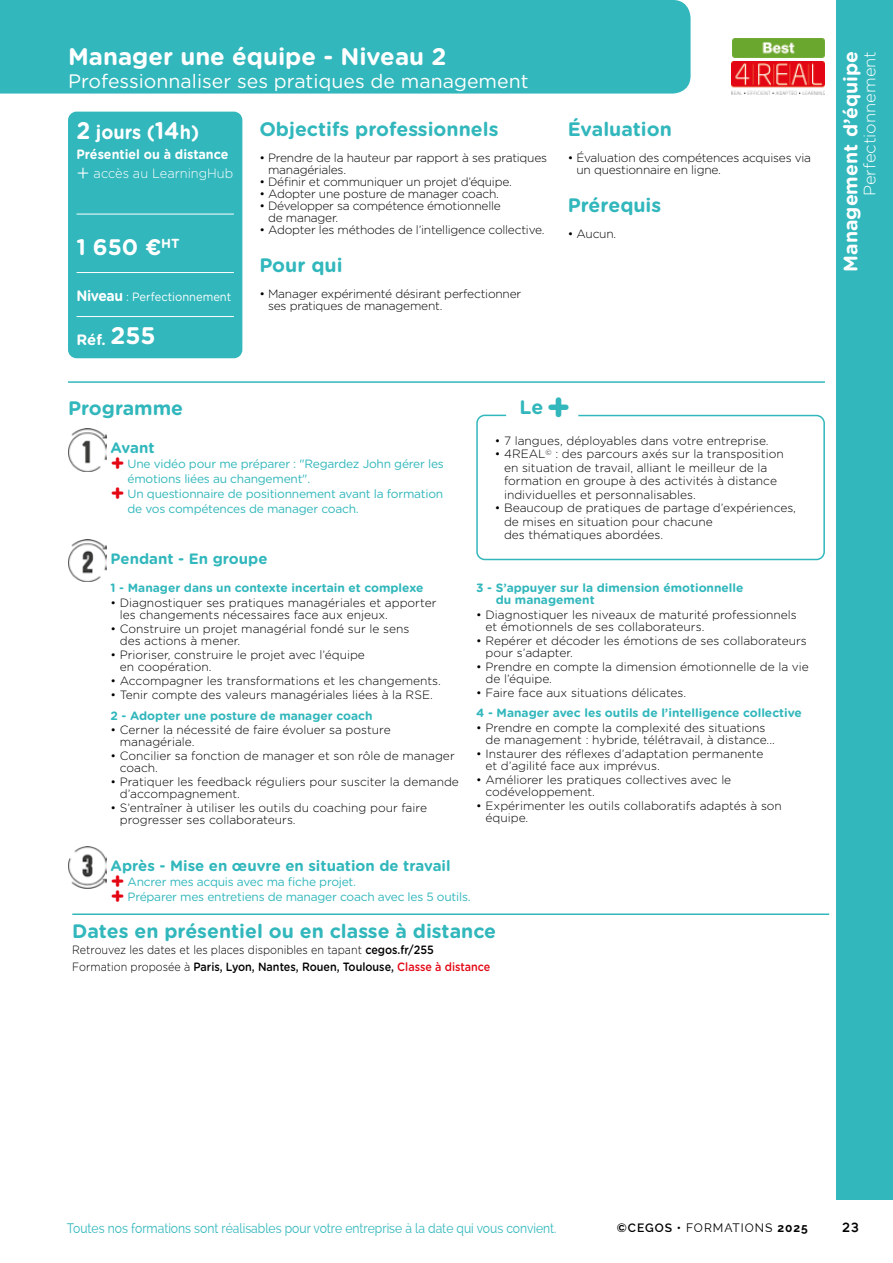
<style>
.page{position:relative;width:893px;height:1263px;background:#fff}
.page>*{position:absolute;margin:0;border:0;box-sizing:border-box;transform-origin:0 0}
.t1{font:700 24px "Gotham Rounded";color:#fff}
.t2{font:700 22.5px "Gotham Rounded";color:#fff}
.t3{font:700 19.5px "Gotham Rounded";color:#31b7bc}
.t4{font:19.5px "Gotham Rounded";color:#fff}
.t5{font:700 19.5px "Gotham Rounded";color:#fff}
.t6{font:700 19.5px "Gotham Rounded";color:#fff;scale:.93 1}
.t7{font:300 16.5px "Gotham Rounded";color:#fff}
.t8{font:700 15px "Gotham Rounded";color:#31b7bc}
.t9{font:700 15px "Gotham Rounded";color:#fff}
.t10{font:13.5px "Raleway";color:#31b7bc;scale:.9 1}
.t11{font:700 13.5px/19.5px "Gotham Rounded";color:#fff;scale:.93 1}
.t12{font:500 13.5px "Ryker";color:#000}
.t13{font:300 12px/12px "Gotham Rounded";color:#000}
.t14{font:300 12px/12px "Gotham Rounded";letter-spacing:-.02em;color:#000}
.t15{font:12px/15px "Gotham Rounded";letter-spacing:-.02em;color:#31b7bc}
.t16{font:700 12px/12px "Gotham Rounded";color:#31b7bc}
.t17{font:300 12px/17.7px "Gotham Rounded";color:#000;scale:.9 1}
.t18{font:12px "Gotham Rounded";color:#fff;scale:.93 1}
.t19{font:12px "Raleway";letter-spacing:.08em;color:#000}
.s1{font-size:24px}
.s2{font-weight:300;font-size:22.5px}
.s3{font-weight:300}
.s4{font-weight:700;font-size:15px}
.s5{font-weight:700;font-size:22.5px;color:#e30613}
.s6{font-size:39px}
.s7{font-weight:500}
.s8{font-weight:500;color:#e30613}
.s9{font-weight:600}
.s10{font-weight:700}
</style>
<div class="page">
<div style="left:68px;top:112px;width:174px;height:246px;background:#31b7bc;border-radius:9px"></div>
<hr style="left:77px;top:214px;width:157px;height:1px;background:#fff">
<hr style="left:77px;top:272px;width:157px;height:1px;background:#fff">
<hr style="left:77px;top:316px;width:157px;height:1px;background:#fff">
<img style="left:731px;top:62px;width:94px;height:32px">
<div style="left:0;top:0;width:691px;height:94px;background:#31b7bc"></div>
<hr style="left:68px;top:381px;width:757px;height:2px;background:#31b7bc">
<div style="left:476px;top:415px;width:349px;height:145px;border:2px solid #31b7bc;border-radius:8px"></div>
<img style="left:68px;top:429px;width:38px;height:42px">
<img style="left:68px;top:539px;width:38px;height:42px">
<img style="left:68px;top:846px;width:38px;height:43px">
<img style="left:732px;top:38px;width:92px;height:19px">
<div style="left:836px;top:0;width:57px;height:1199px;background:#31b7bc"></div>
<hr style="left:72px;top:913px;width:757px;height:2px;background:#31b7bc">
<h1 class="t1" style="left:68px;top:39px;width:380px">Manager une équipe - Niveau 2</h1>
<h3 class="t4" style="left:68px;top:68px;width:462px">Professionnaliser ses pratiques de management</h3>
<h3 class="t6" style="left:77px;top:118px;width:133px"><span class="s1">2</span> jours (<span class="s1">14</span>h)</h3>
<p class="t11" style="left:77px;top:144px;width:170px">Présentiel ou à distance <span class="s2">+</span> <span class="s3">accès au LearningHub</span></p>
<h2 class="t2" style="left:77px;top:231px;width:105px">1 650 €<sup>HT</sup></h2>
<p class="t18" style="left:77px;top:289px;width:168px"><span class="s4">Niveau</span> : Perfectionnement</p>
<p class="t9" style="left:77px;top:328px;width:81px">Réf. <span class="s1">255</span></p>
<h3 class="t3" style="left:259px;top:115px;width:241px">Objectifs professionnels</h3>
<p class="t14" style="left:268px;top:151px;width:280px;text-indent:-9px">• Prendre de la hauteur par rapport à ses pratiques managériales.</p>
<p class="t14" style="left:259px;top:175px;width:254px">• Définir et communiquer un projet d’équipe.</p>
<p class="t14" style="left:259px;top:187px;width:241px">• Adopter une posture de manager coach.</p>
<p class="t14" style="left:268px;top:199px;width:234px;text-indent:-9px">• Développer sa compétence émotionnelle de manager.</p>
<p class="t14" style="left:259px;top:223px;width:287px">• Adopter les méthodes de l’intelligence collective.</p>
<h3 class="t3" style="left:259px;top:251px;width:85px">Pour qui</h3>
<p class="t14" style="left:268px;top:287px;width:255px;text-indent:-9px">• Manager expérimenté désirant perfectionner ses pratiques de management.</p>
<h3 class="t3" style="left:568px;top:115px;width:106px">Évaluation</h3>
<p class="t14" style="left:576px;top:151px;width:236px;text-indent:-9px">• Évaluation des compétences acquises via un questionnaire en ligne.</p>
<h3 class="t3" style="left:568px;top:191px;width:95px">Prérequis</h3>
<p class="t13" style="left:568px;top:227px;width:50px">• Aucun.</p>
<h3 class="t3" style="left:68px;top:393px;width:117px">Programme</h3>
<p class="t8" style="left:111px;top:437px;width:45px">Avant</p>
<p class="t15" style="left:111px;top:456px;width:335px"><span class="s5">+</span> Une vidéo pour me préparer : "Regardez John gérer les</p>
<p class="t15" style="left:128px;top:471px;width:184px">émotions liées au changement".</p>
<p class="t15" style="left:111px;top:486px;width:334px"><span class="s5">+</span> Un questionnaire de positionnement avant la formation</p>
<p class="t15" style="left:128px;top:501px;width:233px">de vos compétences de manager coach.</p>
<p class="t8" style="left:111px;top:547px;width:158px">Pendant - En groupe</p>
<p class="t16" style="left:111px;top:582px;width:314px">1 - Manager dans un contexte incertain et complexe</p>
<p class="t13" style="left:120px;top:596px;width:318px;text-indent:-9px">• Diagnostiquer ses pratiques managériales et apporter les changements nécessaires face aux enjeux.</p>
<p class="t13" style="left:120px;top:622px;width:291px;text-indent:-9px">• Construire un projet managérial fondé sur le sens des actions à mener.</p>
<p class="t13" style="left:120px;top:648px;width:247px;text-indent:-9px">• Prioriser, construire le projet avec l’équipe en coopération.</p>
<p class="t13" style="left:111px;top:674px;width:332px">• Accompagner les transformations et les changements.</p>
<p class="t13" style="left:111px;top:688px;width:324px">• Tenir compte des valeurs managériales liées à la RSE.</p>
<p class="t16" style="left:111px;top:709px;width:263px">2 - Adopter une posture de manager coach</p>
<p class="t13" style="left:120px;top:723px;width:272px;text-indent:-9px">• Cerner la nécessité de faire évoluer sa posture managériale.</p>
<p class="t13" style="left:120px;top:749px;width:336px;text-indent:-9px">• Concilier sa fonction de manager et son rôle de manager coach.</p>
<p class="t13" style="left:120px;top:775px;width:341px;text-indent:-9px">• Pratiquer les feedback réguliers pour susciter la demande d’accompagnement.</p>
<p class="t13" style="left:120px;top:801px;width:309px;text-indent:-9px">• S’entraîner à utiliser les outils du coaching pour faire progresser ses collaborateurs.</p>
<h3 class="t3" style="left:520px;top:393px;width:53px">Le<span class="s6">+</span></h3>
<p class="t13" style="left:495px;top:434px;width:275px">• 7 langues, déployables dans votre entreprise.</p>
<p class="t13" style="left:504px;top:447px;width:281px;line-height:13.5px;text-indent:-9px">• 4REAL<sup>©</sup> : des parcours axés sur la transposition en situation de travail, alliant le meilleur de la formation en groupe à des activités à distance individuelles et personnalisables.</p>
<p class="t13" style="left:504px;top:501px;width:294px;line-height:13.5px;text-indent:-9px">• Beaucoup de pratiques de partage d’expériences, de mises en situation pour chacune<br>des thématiques abordées.</p>
<p class="t16" style="left:496px;top:582px;width:249px;text-indent:-20px">3 - S’appuyer sur la dimension émotionnelle du management</p>
<p class="t13" style="left:485px;top:608px;width:313px;text-indent:-9px">• Diagnostiquer les niveaux de maturité professionnels et émotionnels de ses collaborateurs.</p>
<p class="t13" style="left:485px;top:634px;width:323px;text-indent:-9px">• Repérer et décoder les émotions de ses collaborateurs pour s’adapter.</p>
<p class="t13" style="left:485px;top:660px;width:325px;text-indent:-9px">• Prendre en compte la dimension émotionnelle de la vie de l’équipe.</p>
<p class="t13" style="left:476px;top:686px;width:212px">• Faire face aux situations délicates.</p>
<p class="t16" style="left:476px;top:707px;width:327px">4 - Manager avec les outils de l’intelligence collective</p>
<p class="t13" style="left:485px;top:721px;width:291px;text-indent:-9px">• Prendre en compte la complexité des situations de management : hybride, télétravail, à distance...</p>
<p class="t13" style="left:485px;top:747px;width:279px;text-indent:-9px">• Instaurer des réflexes d’adaptation permanente et d’agilité face aux imprévus.</p>
<p class="t13" style="left:485px;top:773px;width:247px;text-indent:-9px">• Améliorer les pratiques collectives avec le codéveloppement.</p>
<p class="t13" style="left:485px;top:799px;width:298px;text-indent:-9px">• Expérimenter les outils collaboratifs adaptés à son équipe.</p>
<p class="t8" style="left:111px;top:855px;width:341px">Après - Mise en œuvre en situation de travail</p>
<p class="t15" style="left:111px;top:874px;width:362px"><span class="s5">+</span> Ancrer mes acquis avec ma fiche projet.<br><span class="s5">+</span> Préparer mes entretiens de manager coach avec les 5 outils.</p>
<h3 class="t3" style="left:72px;top:917px;width:425px">Dates en présentiel ou en classe à distance</h3>
<p class="t17" style="left:72px;top:940px;width:466px">Retrouvez les dates et les places disponibles en tapant <span class="s7">cegos.fr/255<br></span>Formation proposée à <span class="s7">Paris, Lyon, Nantes, Rouen, Toulouse,</span> <span class="s8">Classe à distance</span></p>
<h3 class="t5" style="left:836px;top:272px;width:222px;rotate:-90deg">Management d’équipe</h3>
<h3 class="t7" style="left:859px;top:196px;width:147px;rotate:-90deg">Perfectionnement</h3>
<p class="t10" style="left:67px;top:1221px;width:545px">Toutes nos formations sont réalisables pour votre entreprise à la date qui vous convient.</p>
<p class="t19" style="left:617px;top:1221px;width:193px"><span class="s9">©CEGOS •</span> FORMATIONS <span class="s10">2025</span></p>
<p class="t12" style="left:842px;top:1219px;width:19px">23</p>
</div>
